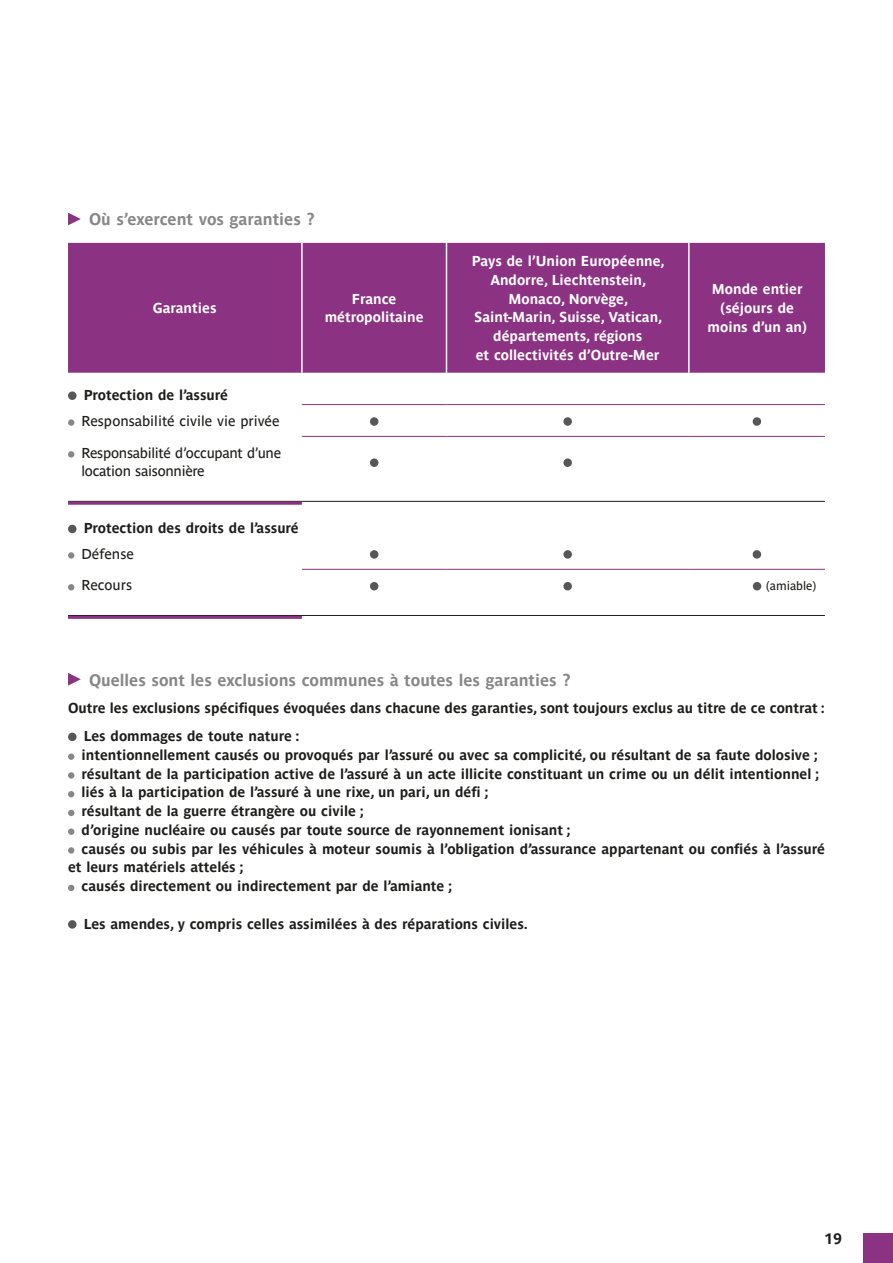
<style>
.page{position:relative;width:893px;height:1263px;background:#fff}
.page>*{position:absolute;margin:0;border:0;box-sizing:border-box;transform-origin:0 0}
.t1{font:700 16.5px "Parisine Ptf";color:#878787}
.t2{font:700 15px "Parisine Ptf";color:#1d1d1b}
.t3{font:700 14.25px/27.8px "Parisine Ptf";color:#1d1d1b}
.t4{font:700 14.25px/18.8px "Parisine Ptf";color:#fff;text-align:center}
.t5{font:14.25px/18.8px "Parisine Ptf";letter-spacing:-.015em;color:#1d1d1b}
.t6{font:12px "Parisine Ptf";color:#1d1d1b}
</style>
<div class="page">
<div style="left:863px;top:1233px;width:30px;height:30px;background:#8c3282"></div>
<hr style="left:68px;top:501px;width:757px;height:1px;background:#1d1d1b">
<hr style="left:68px;top:502px;width:234px;height:3px;background:#8c3282">
<hr style="left:68px;top:615px;width:757px;height:1px;background:#1d1d1b">
<hr style="left:68px;top:616px;width:234px;height:3px;background:#8c3282">
<svg style="left:68px;top:213px;width:13px;height:12px"></svg>
<div style="left:68px;top:243px;width:757px;height:130px;background:#8c3282"></div>
<hr style="left:301px;top:243px;width:2px;height:130px;background:#fff">
<hr style="left:446px;top:243px;width:1px;height:130px;background:#fff">
<hr style="left:688px;top:243px;width:2px;height:130px;background:#fff">
<div style="left:68px;top:391px;width:9px;height:9px;background:#575756;border-radius:50%"></div>
<hr style="left:302px;top:404px;width:144px;height:1px;background:#8c3282">
<hr style="left:446px;top:404px;width:243px;height:1px;background:#8c3282">
<hr style="left:689px;top:404px;width:136px;height:1px;background:#8c3282">
<hr style="left:302px;top:436px;width:144px;height:1px;background:#8c3282">
<hr style="left:446px;top:436px;width:243px;height:1px;background:#8c3282">
<hr style="left:689px;top:436px;width:136px;height:1px;background:#8c3282">
<div style="left:68px;top:419px;width:6px;height:7px;background:#878787;border-radius:50%"></div>
<div style="left:370px;top:417px;width:8px;height:9px;background:#575756;border-radius:50%"></div>
<div style="left:563px;top:417px;width:9px;height:9px;background:#575756;border-radius:50%"></div>
<div style="left:753px;top:417px;width:8px;height:9px;background:#575756;border-radius:50%"></div>
<div style="left:68px;top:451px;width:6px;height:7px;background:#878787;border-radius:50%"></div>
<div style="left:370px;top:458px;width:8px;height:9px;background:#575756;border-radius:50%"></div>
<div style="left:563px;top:458px;width:9px;height:9px;background:#575756;border-radius:50%"></div>
<div style="left:68px;top:525px;width:9px;height:8px;background:#575756;border-radius:50%"></div>
<hr style="left:302px;top:569px;width:144px;height:1px;background:#8c3282">
<hr style="left:446px;top:569px;width:243px;height:1px;background:#8c3282">
<hr style="left:689px;top:569px;width:136px;height:1px;background:#8c3282">
<div style="left:68px;top:552px;width:6px;height:7px;background:#878787;border-radius:50%"></div>
<div style="left:370px;top:550px;width:8px;height:9px;background:#575756;border-radius:50%"></div>
<div style="left:563px;top:550px;width:9px;height:9px;background:#575756;border-radius:50%"></div>
<div style="left:753px;top:550px;width:8px;height:9px;background:#575756;border-radius:50%"></div>
<svg style="left:68px;top:584px;width:6px;height:6px"></svg>
<div style="left:370px;top:582px;width:8px;height:8px;background:#575756;border-radius:50%"></div>
<div style="left:563px;top:582px;width:9px;height:8px;background:#575756;border-radius:50%"></div>
<div style="left:753px;top:582px;width:8px;height:8px;background:#575756;border-radius:50%"></div>
<svg style="left:68px;top:673px;width:13px;height:13px"></svg>
<div style="left:68px;top:733px;width:9px;height:8px;background:#575756;border-radius:50%"></div>
<div style="left:68px;top:753px;width:6px;height:7px;background:#878787;border-radius:50%"></div>
<div style="left:68px;top:772px;width:6px;height:7px;background:#878787;border-radius:50%"></div>
<svg style="left:68px;top:791px;width:6px;height:6px"></svg>
<svg style="left:68px;top:810px;width:6px;height:6px"></svg>
<div style="left:68px;top:828px;width:6px;height:7px;background:#878787;border-radius:50%"></div>
<div style="left:68px;top:847px;width:6px;height:7px;background:#878787;border-radius:50%"></div>
<svg style="left:68px;top:885px;width:6px;height:6px"></svg>
<div style="left:68px;top:920px;width:9px;height:9px;background:#575756;border-radius:50%"></div>
<p class="t1" style="left:89px;top:207px;width:227px">Où s’exercent vos garanties ?</p>
<p class="t4" style="left:153px;top:297px;width:65px">Garanties</p>
<p class="t4" style="left:325px;top:288px;width:100px">France métropolitaine</p>
<p class="t3" style="left:84px;top:380px;width:146px">Protection de l’assuré</p>
<p class="t5" style="left:82px;top:410px;width:200px">Responsabilité civile vie privée</p>
<p class="t5" style="left:82px;top:442px;width:201px">Responsabilité d’occupant d’une location saisonnière</p>
<p class="t4" style="left:472px;top:250px;width:194px">Pays de l’Union Européenne,<br>Andorre, Liechtenstein,<br>Monaco, Norvège,<br>Saint-Marin, Suisse, Vatican, départements, régions<br>et collectivités d’Outre-Mer</p>
<p class="t4" style="left:708px;top:279px;width:101px">Monde entier (séjours de moins d’un an)</p>
<p class="t3" style="left:84px;top:513px;width:217px">Protection des droits de l’assuré</p>
<p class="t5" style="left:82px;top:543px;width:54px">Défense</p>
<p class="t5" style="left:82px;top:575px;width:52px">Recours</p>
<p class="t6" style="left:766px;top:577px;width:52px">(amiable)</p>
<p class="t1" style="left:89px;top:667px;width:483px">Quelles sont les exclusions communes à toutes les garanties ?</p>
<p class="t3" style="left:84px;top:693px;width:743px;text-indent:-16px">Outre les exclusions spécifiques évoquées dans chacune des garanties, sont toujours exclus au titre de ce contrat :<br>Les dommages de toute nature :</p>
<p class="t3" style="left:82px;top:740px;width:738px">intentionnellement causés ou provoqués par l’assuré ou avec sa complicité, ou résultant de sa faute dolosive ;</p>
<p class="t3" style="left:82px;top:758px;width:739px">résultant de la participation active de l’assuré à un acte illicite constituant un crime ou un délit intentionnel ;</p>
<p class="t3" style="left:82px;top:777px;width:408px">liés à la participation de l’assuré à une rixe, un pari, un défi ;</p>
<p class="t3" style="left:82px;top:796px;width:284px">résultant de la guerre étrangère ou civile ;</p>
<p class="t3" style="left:82px;top:815px;width:491px">d’origine nucléaire ou causés par toute source de rayonnement ionisant ;</p>
<p class="t3" style="left:82px;top:833px;width:745px">causés ou subis par les véhicules à moteur soumis à l’obligation d’assurance appartenant ou confiés à l’assuré</p>
<p class="t3" style="left:68px;top:852px;width:177px">et leurs matériels attelés ;</p>
<p class="t3" style="left:82px;top:871px;width:372px">causés directement ou indirectement par de l’amiante ;</p>
<p class="t3" style="left:84px;top:908px;width:446px">Les amendes, y compris celles assimilées à des réparations civiles.</p>
<p class="t2" style="left:825px;top:1227px;width:18px">19</p>
</div>
